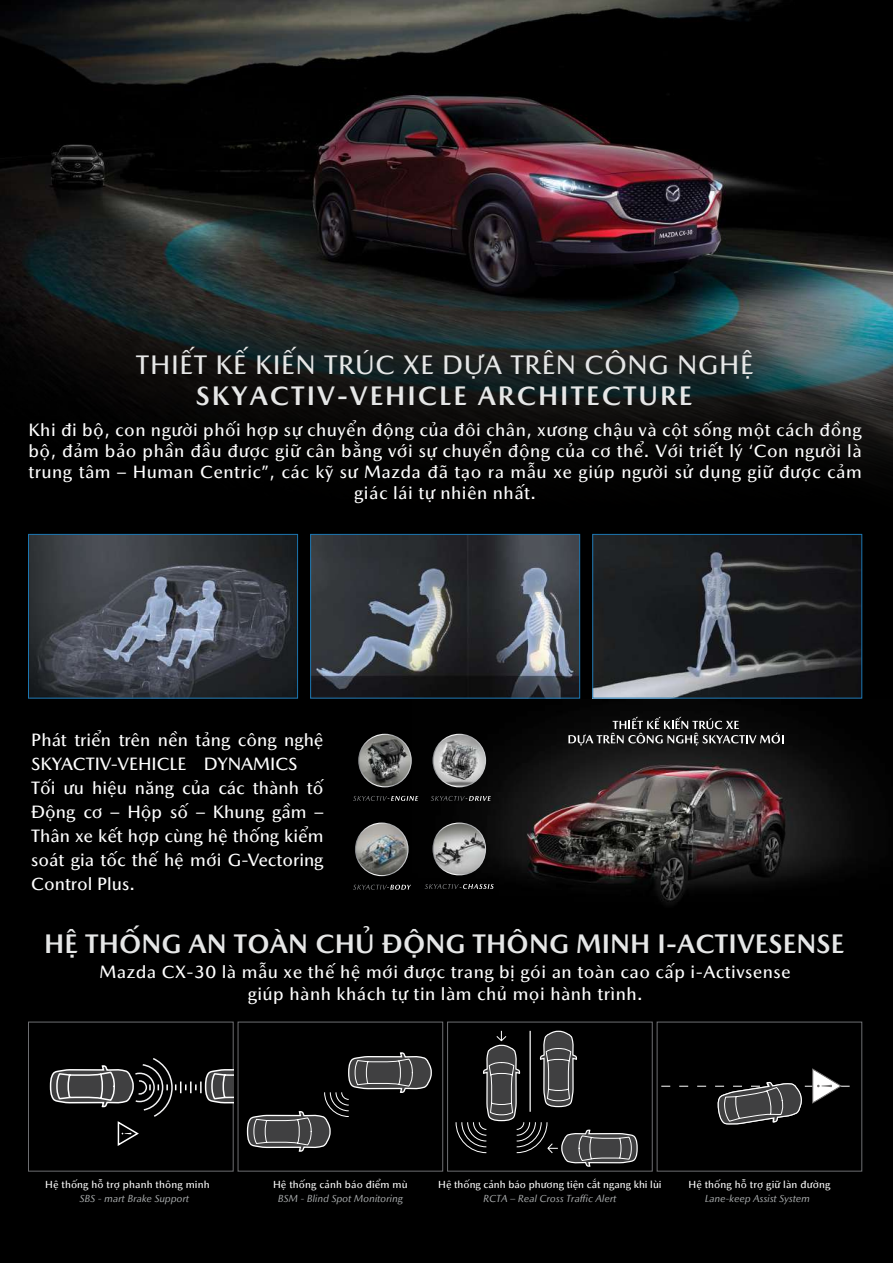
<style>
.page{position:relative;width:893px;height:1263px;background:#000}
.page>*{position:absolute;margin:0;border:0;box-sizing:border-box;transform-origin:0 0}
.t1{font:700 27px "Mazda Type Viet";letter-spacing:.005em;color:#e6e7e7}
.t2{font:500 27px "Mazda Type Viet";letter-spacing:.025em;color:#e6e7e7}
.t3{font:700 27px "Mazda Type Viet";letter-spacing:.075em;color:#e6e7e7}
.t4{font:500 18px/21px "Mazda Type Viet";letter-spacing:.025em;color:#fff;text-align:center}
.t5{font:500 18px/24px "Mazda Type Viet";color:#fff}
.t6{font:500 10.35px "Mazda Type Viet";letter-spacing:.01em;color:#fff}
.t7{font:italic 10.35px "Mazda Type Viet";color:#b1b4b5}
</style>
<div class="page">
<img style="left:418px;top:716px;width:438px;height:188px">
<img style="left:0;top:0;width:893px;height:292px">
<svg style="left:0;top:292px;width:893px;height:278px"></svg>
<svg style="left:30px;top:536px;width:266px;height:160px;background:#434750"></svg>
<div style="left:28px;top:534px;width:270px;height:164px;border:1px solid #1b76b1"></div>
<img style="left:312px;top:536px;width:266px;height:160px">
<div style="left:310px;top:534px;width:270px;height:164px;border:1px solid #1b76b1"></div>
<svg style="left:594px;top:536px;width:266px;height:160px;background:#2b2e32"></svg>
<div style="left:592px;top:534px;width:270px;height:164px;border:1px solid #1b76b1"></div>
<svg style="left:353px;top:885px;width:58px;height:5px"></svg>
<svg style="left:355px;top:822px;width:54px;height:54px"></svg>
<img style="left:356px;top:824px;width:51px;height:51px;border-radius:26px">
<svg style="left:425px;top:822px;width:69px;height:69px"></svg>
<img style="left:434px;top:824px;width:51px;height:52px">
<svg style="left:353px;top:796px;width:65px;height:5px"></svg>
<svg style="left:358px;top:734px;width:54px;height:53px"></svg>
<img style="left:359px;top:735px;width:52px;height:51px;border-radius:26px">
<svg style="left:432px;top:734px;width:54px;height:53px"></svg>
<img style="left:434px;top:735px;width:51px;height:51px;border-radius:26px">
<svg style="left:431px;top:796px;width:60px;height:5px"></svg>
<svg style="left:568px;top:717px;width:215px;height:28px"></svg>
<div style="left:28px;top:1022px;width:206px;height:149px;border:1px solid #6d6e71"></div>
<div style="left:238px;top:1022px;width:205px;height:149px;border:1px solid #6d6e71"></div>
<div style="left:447px;top:1022px;width:206px;height:149px;border:1px solid #6d6e71"></div>
<div style="left:657px;top:1022px;width:205px;height:149px;border:1px solid #6d6e71"></div>
<svg style="left:49px;top:1053px;width:184px;height:94px"></svg>
<svg style="left:246px;top:1052px;width:186px;height:100px"></svg>
<svg style="left:455px;top:1030px;width:183px;height:142px"></svg>
<svg style="left:662px;top:1068px;width:188px;height:57px"></svg>
<h1 class="t2" style="left:136px;top:345px;width:619px">THIẾT KẾ KIẾN TRÚC XE DỰA TRÊN CÔNG NGHỆ</h1>
<h1 class="t3" style="left:196px;top:374px;width:498px">SKYACTIV-VEHICLE ARCHITECTURE</h1>
<p class="t4" style="left:29px;top:418px;width:835px">Khi đi bộ, con người phối hợp sự chuyển động của đôi chân, xương chậu và cột sống một cách đồng bộ, đảm bảo phần đầu được giữ cân bằng với sự chuyển động của cơ thể. Với triết lý ‘Con người là trung tâm – Human Centric”, các kỹ sư Mazda đã tạo ra mẫu xe giúp người sử dụng giữ được cảm giác lái tự nhiên nhất.</p>
<p class="t5" style="left:31px;top:727px;width:294px">Phát triển trên nền tảng công nghệ<br>SKYACTIV-VEHICLE DYNAMICS<br>Tối ưu hiệu năng của các thành tố<br>Động cơ – Hộp số – Khung gầm –<br>Thân xe kết hợp cùng hệ thống kiểm soát gia tốc thế hệ mới G-Vectoring<br>Control Plus.</p>
<h1 class="t1" style="left:44px;top:922px;width:802px">HỆ THỐNG AN TOÀN CHỦ ĐỘNG THÔNG MINH I-ACTIVESENSE</h1>
<p class="t4" style="left:99px;top:960px;width:693px;line-height:21.6px">Mazda CX-30 là mẫu xe thế hệ mới được trang bị gói an toàn cao cấp i-Activsense giúp hành khách tự tin làm chủ mọi hành trình.</p>
<p class="t6" style="left:45px;top:1176px;width:166px">Hệ thống hỗ trợ phanh thông minh</p>
<p class="t7" style="left:80px;top:1190px;width:111px">SBS - mart Brake Support</p>
<p class="t6" style="left:273px;top:1177px;width:136px">Hệ thống cảnh báo điểm mù</p>
<p class="t7" style="left:278px;top:1190px;width:127px">BSM - Blind Spot Monitoring</p>
<p class="t6" style="left:438px;top:1176px;width:225px">Hệ thống cảnh báo phương tiện cắt ngang khi lùi</p>
<p class="t7" style="left:483px;top:1190px;width:135px">RCTA – Real Cross Traffic Alert</p>
<p class="t6" style="left:688px;top:1176px;width:143px">Hệ thống hỗ trợ giữ làn đường</p>
<p class="t7" style="left:705px;top:1190px;width:107px">Lane-keep Assist System</p>
</div>
